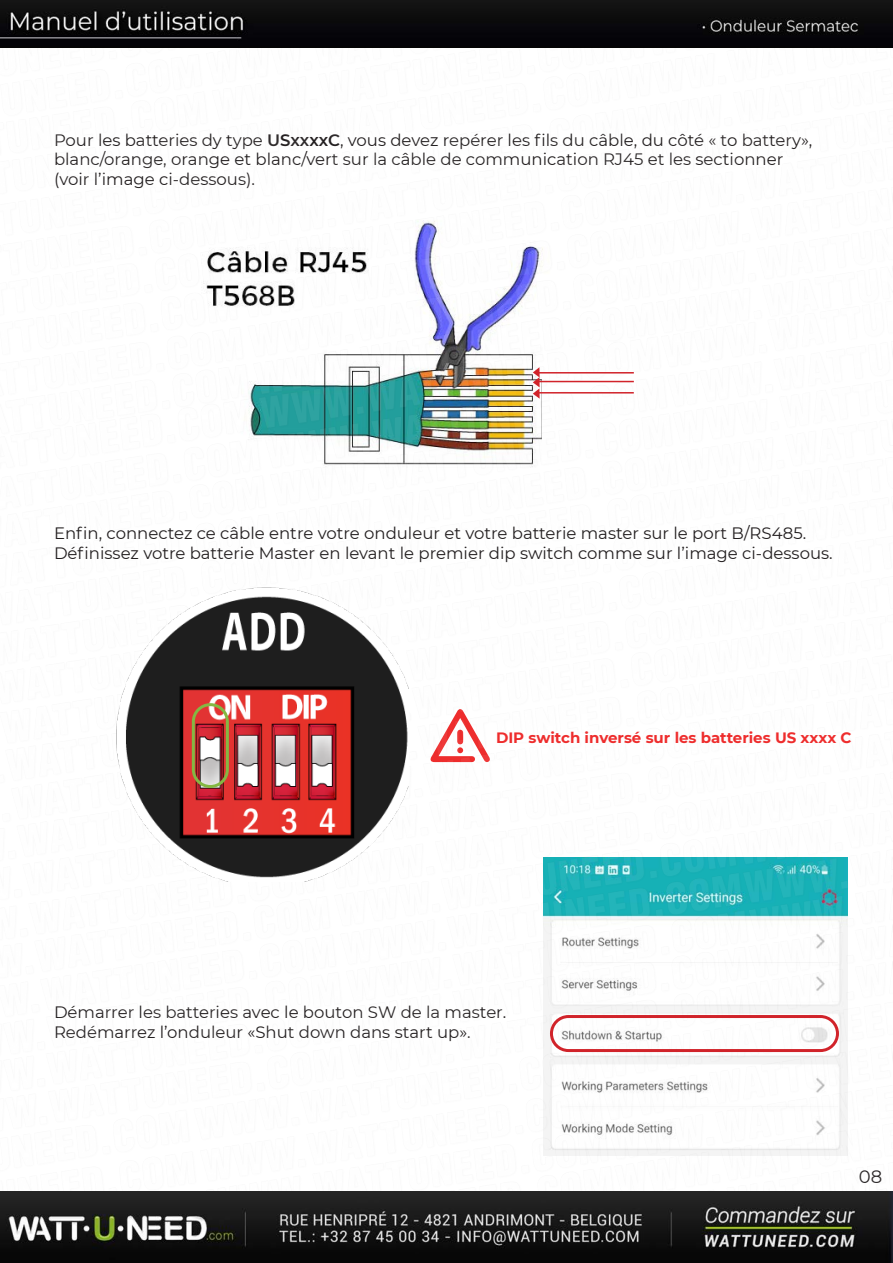
<style>
.page{position:relative;width:893px;height:1263px;background:#fff}
.page>*{position:absolute;margin:0;border:0;box-sizing:border-box;transform-origin:0 0}
.t1{font:18px "Montserrat";color:#231f20}
.t2{font:16.5px/19.8px "Montserrat";color:#231f20}
.t3{font:700 15px "Montserrat";color:#ee2d2d}
.s1{font-weight:600}
</style>
<div class="page">
<img style="left:0;top:47px;width:893px;height:1109px">
<div style="left:550px;top:1015px;width:289px;height:37px;border:3px solid #d1232a;border-radius:17px"></div>
<svg style="left:533px;top:367px;width:7px;height:32px"></svg>
<hr style="left:539px;top:372px;width:95px;height:1px;background:#d1232a">
<hr style="left:538px;top:392px;width:96px;height:1px;background:#d1232a">
<hr style="left:539px;top:381px;width:95px;height:1px;background:#d1232a">
<img style="left:105px;top:587px;width:304px;height:294px">
<div style="left:192px;top:703px;width:37px;height:85px;border:3px solid #84b743;border-radius:17px"></div>
<img style="left:0;top:1191px;width:893px;height:72px">
<img style="left:0;top:0;width:893px;height:47px">
<p class="t2" style="left:54px;top:129px;width:760px">Pour les batteries dy type <span class="s1">USxxxxC</span>, vous devez repérer les fils du câble, du côté « to battery», blanc/orange, orange et blanc/vert sur la câble de communication RJ45 et les sectionner (voir l’image ci-dessous).</p>
<p class="t2" style="left:54px;top:522px;width:780px">Enfin, connectez ce câble entre votre onduleur et votre batterie master sur le port B/RS485.<br>Définissez votre batterie Master en levant le premier dip switch comme sur l’image ci-dessous.</p>
<p class="t3" style="left:496px;top:727px;width:357px">DIP switch inversé sur les batteries US xxxx C</p>
<p class="t2" style="left:54px;top:1002px;width:454px">Démarrer les batteries avec le bouton SW de la master.<br>Redémarrez l’onduleur «Shut down dans start up».</p>
<p class="t1" style="left:859px;top:1164px;width:25px">08</p>
</div>
